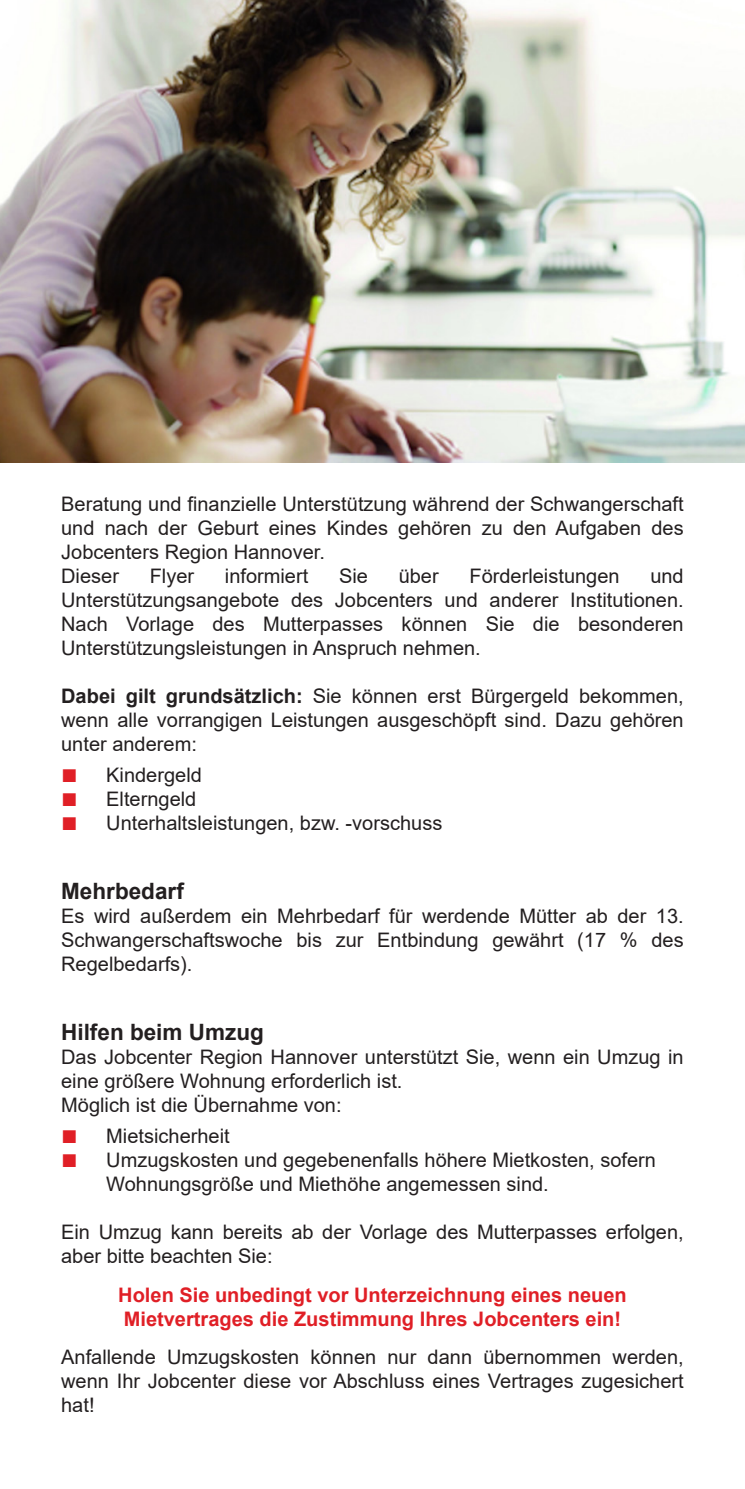
<style>
.page{position:relative;width:745px;height:1489px;background:#fff}
.page>*{position:absolute;margin:0;border:0;box-sizing:border-box;transform-origin:0 0}
.t1{font:700 22.5px "Arial";color:#231f20}
.t2{font:20px/24px "Arial";color:#231f20;text-align:justify}
.t3{font:700 20px/24px "Arial";color:#e01f26}
.s1{font-weight:700}
.s2{font-size:27.5px;color:#e01f26}
</style>
<div class="page">
<img style="left:0;top:0;width:744px;height:462px">
<p class="t2" style="left:61px;top:491px;width:623px">Beratung und finanzielle Unterstützung während der Schwangerschaft und nach der Geburt eines Kindes gehören zu den Aufgaben des Jobcenters Region Hannover.</p>
<p class="t2" style="left:61px;top:563px;width:59px">Dieser</p>
<p class="t2" style="left:150px;top:563px;width:46px">Flyer</p>
<p class="t2" style="left:225px;top:563px;width:85px">informiert</p>
<p class="t2" style="left:339px;top:563px;width:30px">Sie</p>
<p class="t2" style="left:398px;top:563px;width:42px">über</p>
<p class="t2" style="left:469px;top:563px;width:152px">Förderleistungen</p>
<p class="t2" style="left:61px;top:563px;width:623px;text-indent:588px">und Unterstützungsangebote des Jobcenters und anderer Institutionen.<br>Nach Vorlage des Mutterpasses können Sie die besonderen Unterstützungsleistungen in Anspruch nehmen.</p>
<p class="t2" style="left:61px;top:683px;width:623px"><span class="s1">Dabei gilt grundsätzlich:</span> Sie können erst Bürgergeld bekommen, wenn alle vorrangigen Leistungen ausgeschöpft sind. Dazu gehören unter anderem:</p>
<p class="t2" style="left:61px;top:763px;width:142px"><span class="s2">■</span> Kindergeld</p>
<p class="t2" style="left:61px;top:787px;width:137px"><span class="s2">■</span> Elterngeld</p>
<p class="t2" style="left:61px;top:811px;width:382px"><span class="s2">■</span> Unterhaltsleistungen, bzw. -vorschuss</p>
<p class="t1" style="left:61px;top:875px;width:124px">Mehrbedarf</p>
<p class="t2" style="left:61px;top:904px;width:623px">Es wird außerdem ein Mehrbedarf für werdende Mütter ab der 13.<br>Schwangerschaftswoche bis zur Entbindung gewährt (17 % des Regelbedarfs).</p>
<p class="t1" style="left:61px;top:1016px;width:204px">Hilfen beim Umzug</p>
<p class="t2" style="left:61px;top:1045px;width:623px">Das Jobcenter Region Hannover unterstützt Sie, wenn ein Umzug in eine größere Wohnung erforderlich ist.</p>
<p class="t2" style="left:61px;top:1093px;width:282px">Möglich ist die Übernahme von:</p>
<p class="t2" style="left:61px;top:1124px;width:170px"><span class="s2">■</span> Mietsicherheit</p>
<p class="t2" style="left:106px;top:1148px;width:551px;text-indent:-45px"><span class="s2">■</span> Umzugskosten und gegebenenfalls höhere Mietkosten, sofern<br>Wohnungsgröße und Miethöhe angemessen sind.</p>
<p class="t2" style="left:61px;top:1220px;width:623px">Ein Umzug kann bereits ab der Vorlage des Mutterpasses erfolgen, aber bitte beachten Sie:</p>
<p class="t3" style="left:118px;top:1282px;width:509px">Holen Sie unbedingt vor Unterzeichnung eines neuen<br>Mietvertrages die Zustimmung Ihres Jobcenters ein!</p>
<p class="t2" style="left:61px;top:1344px;width:623px">Anfallende Umzugskosten können nur dann übernommen werden, wenn Ihr Jobcenter diese vor Abschluss eines Vertrages zugesichert hat!</p>
</div>
